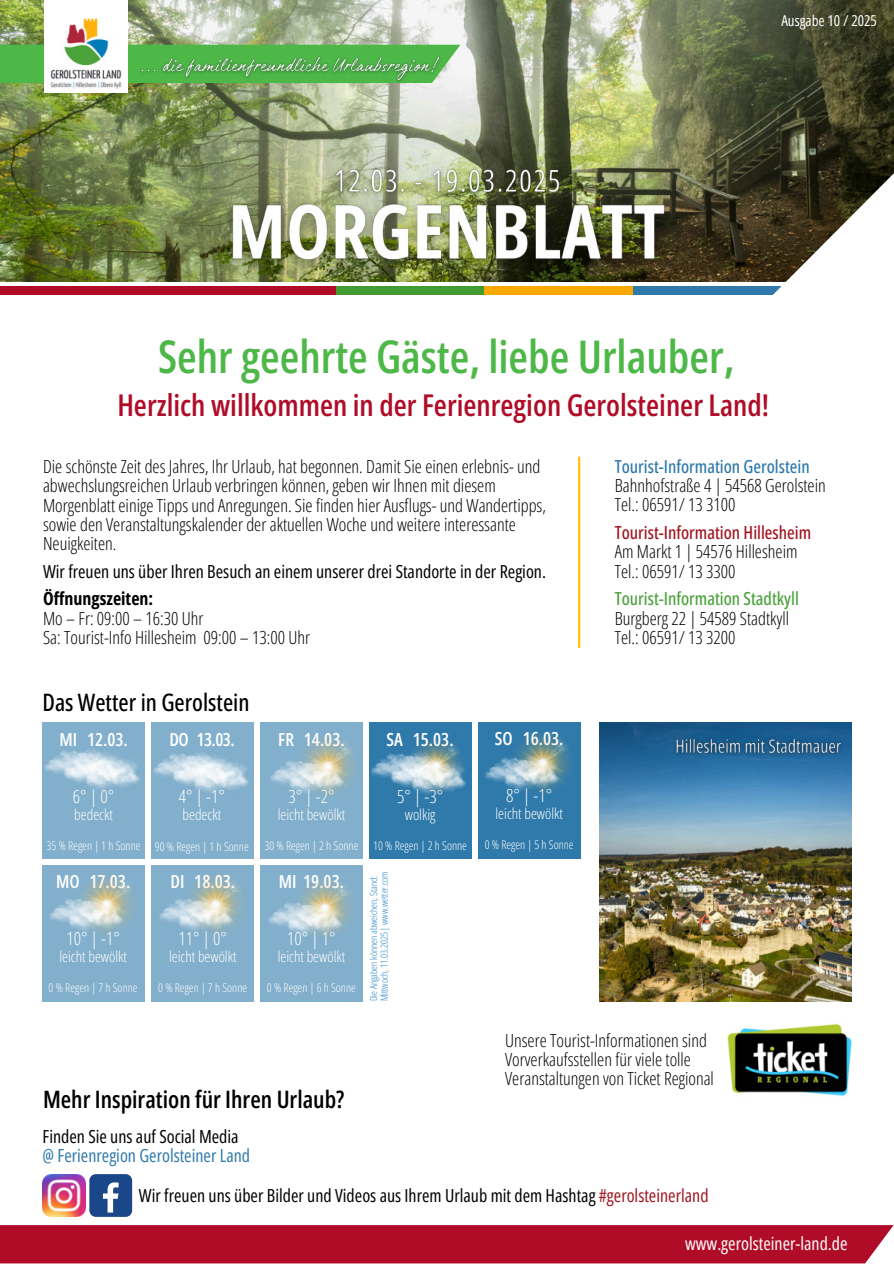
<style>
.page{position:relative;width:894px;height:1264px;background:#fff}
.page>*{position:absolute;margin:0;border:0;box-sizing:border-box;transform-origin:0 0}
.t1{font:600 45px "Open Sans Condensed";color:#4db848}
.t2{font:600 30px "Open Sans Condensed";color:#b00c28}
.t3{font:600 24px "Open Sans Condensed";color:#000}
.t4{font:500 24px "Open Sans Condensed";color:#000}
.t5{font:300 18px/19.4px "Open Sans Condensed";color:#000}
.t6{font:18px "Open Sans Condensed";color:#000}
.t7{font:600 18px "Open Sans Condensed";color:#fff}
.t8{font:300 18px "Open Sans Condensed";color:#fff}
.t9{font:18px "Open Sans Condensed";color:#2f7aab}
.t10{font:500 18px "Open Sans Condensed";color:#2f7aab}
.t11{font:500 18px "Open Sans Condensed";color:#a21520}
.t12{font:500 18px "Open Sans Condensed";color:#4ca33c}
.t13{font:18px "Open Sans Condensed";color:#fff}
.t14{font:700 18px "Open Sans Condensed";color:#000}
.t15{font:300 15px "Open Sans Condensed";color:#fff}
.t16{font:15px "Open Sans Condensed";color:#fff}
.t17{font:300 12px "Open Sans Condensed";color:#fff}
.t18{font:300 9.75px/10.5px "Open Sans Condensed";color:#2384c6}
.s1{color:#a21520}
</style>
<div class="page">
<div style="left:626px;top:286px;width:155px;height:9px;background:#2f7aab"></div>
<div style="left:472px;top:286px;width:160px;height:9px;background:#faa900"></div>
<div style="left:317px;top:286px;width:166px;height:9px;background:#429b30"></div>
<div style="left:0;top:286px;width:335px;height:9px;background:#b00c28"></div>
<img style="left:0;top:0;width:892px;height:281px">
<svg style="left:762px;top:98px;width:131px;height:197px"></svg>
<svg style="left:0;top:45px;width:460px;height:38px;background:#5ebe59"></svg>
<div style="left:45px;top:0;width:83px;height:93px;background:#fff"></div>
<img style="left:50px;top:18px;width:72px;height:71px">
<hr style="left:578px;top:457px;width:2px;height:191px;background:#ffc20e">
<div style="left:43px;top:722px;width:102px;height:136px;background:#82afcc"></div>
<div style="left:151px;top:722px;width:102px;height:136px;background:#82afcc"></div>
<div style="left:260px;top:722px;width:102px;height:136px;background:#82afcc"></div>
<div style="left:369px;top:722px;width:102px;height:136px;background:#2f7aab"></div>
<div style="left:43px;top:864px;width:102px;height:137px;background:#82afcc"></div>
<div style="left:151px;top:864px;width:102px;height:137px;background:#82afcc"></div>
<div style="left:260px;top:864px;width:102px;height:137px;background:#82afcc"></div>
<img style="left:727px;top:1024px;width:124px;height:72px">
<div style="left:89px;top:1174px;width:43px;height:42px;background:#1a4789;border-radius:6px"></div>
<svg style="left:103px;top:1182px;width:15px;height:30px"></svg>
<img style="left:43px;top:1174px;width:42px;height:42px">
<div style="left:0;top:1225px;width:893px;height:38px;background:#b00c28"></div>
<div style="left:478px;top:722px;width:102px;height:136px;background:#2f7aab"></div>
<img style="left:599px;top:722px;width:252px;height:279px">
<img style="left:213px;top:178px;width:471px;height:104px">
<img style="left:326px;top:159px;width:243px;height:44px">
<img style="left:134px;top:50px;width:313px;height:37px">
<img style="left:668px;top:729px;width:182px;height:34px">
<img style="left:518px;top:735px;width:52px;height:44px">
<img style="left:485px;top:753px;width:79px;height:39px">
<img style="left:417px;top:740px;width:43px;height:17px">
<img style="left:371px;top:750px;width:79px;height:28px">
<img style="left:390px;top:757px;width:76px;height:37px">
<img style="left:304px;top:740px;width:50px;height:42px">
<img style="left:270px;top:756px;width:79px;height:39px">
<img style="left:153px;top:752px;width:57px;height:25px">
<img style="left:173px;top:756px;width:81px;height:41px">
<img style="left:42px;top:746px;width:59px;height:40px">
<img style="left:64px;top:753px;width:76px;height:37px">
<img style="left:301px;top:881px;width:50px;height:39px">
<img style="left:268px;top:898px;width:79px;height:38px">
<img style="left:192px;top:878px;width:50px;height:39px">
<img style="left:159px;top:894px;width:79px;height:39px">
<img style="left:83px;top:878px;width:50px;height:39px">
<img style="left:49px;top:894px;width:80px;height:39px">
<p class="t16" style="left:781px;top:10px;width:97px">Ausgabe 10 / 2025</p>
<h1 class="t1" style="left:158px;top:325px;width:577px">Sehr geehrte Gäste, liebe Urlauber,</h1>
<h2 class="t2" style="left:117px;top:383px;width:653px">Herzlich willkommen in der Ferienregion Gerolsteiner Land!</h2>
<p class="t10" style="left:614px;top:453px;width:196px">Tourist-Information Gerolstein</p>
<p class="t5" style="left:614px;top:475px;width:212px">Bahnhofstraße 4 | 54568 Gerolstein<br>Tel.: 06591/ 13 3100</p>
<p class="t11" style="left:614px;top:520px;width:198px">Tourist-Information Hillesheim</p>
<p class="t5" style="left:614px;top:541px;width:184px">Am Markt 1 | 54576 Hillesheim<br>Tel.: 06591/ 13 3300</p>
<p class="t12" style="left:614px;top:586px;width:186px">Tourist-Information Stadtkyll</p>
<p class="t5" style="left:614px;top:608px;width:176px">Burgberg 22 | 54589 Stadtkyll<br>Tel.: 06591/ 13 3200</p>
<p class="t5" style="left:43px;top:456px;width:504px">Die schönste Zeit des Jahres, Ihr Urlaub, hat begonnen. Damit Sie einen erlebnis- und abwechslungsreichen Urlaub verbringen können, geben wir Ihnen mit diesem Morgenblatt einige Tipps und Anregungen. Sie finden hier Ausflugs- und Wandertipps, sowie den Veranstaltungskalender der aktuellen Woche und weitere interessante Neuigkeiten.</p>
<p class="t6" style="left:43px;top:559px;width:504px">Wir freuen uns über Ihren Besuch an einem unserer drei Standorte in der Region.</p>
<p class="t14" style="left:43px;top:585px;width:112px">Öffnungszeiten:</p>
<p class="t5" style="left:43px;top:608px;width:268px">Mo – Fr: 09:00 – 16:30 Uhr<br>Sa: Tourist-Info Hillesheim 09:00 – 13:00 Uhr</p>
<h3 class="t4" style="left:42px;top:686px;width:208px">Das Wetter in Gerolstein</h3>
<p class="t7" style="left:59px;top:726px;width:70px">MI 12.03.</p>
<p class="t7" style="left:169px;top:727px;width:67px">DO 13.03.</p>
<p class="t7" style="left:278px;top:726px;width:68px">FR 14.03.</p>
<p class="t7" style="left:386px;top:726px;width:68px">SA 15.03.</p>
<p class="t8" style="left:73px;top:784px;width:43px">6° | 0°</p>
<p class="t15" style="left:74px;top:804px;width:40px">bedeckt</p>
<p class="t17" style="left:47px;top:837px;width:95px">35 % Regen | 1 h Sonne</p>
<p class="t7" style="left:56px;top:868px;width:76px">MO 17.03.</p>
<p class="t8" style="left:179px;top:785px;width:48px">4° | -1°</p>
<p class="t15" style="left:182px;top:805px;width:40px">bedeckt</p>
<p class="t17" style="left:155px;top:838px;width:95px">90 % Regen | 1 h Sonne</p>
<p class="t7" style="left:170px;top:868px;width:66px">DI 18.03.</p>
<p class="t8" style="left:66px;top:926px;width:55px">10° | -1°</p>
<p class="t15" style="left:59px;top:946px;width:69px">leicht bewölkt</p>
<p class="t17" style="left:49px;top:979px;width:90px">0 % Regen | 7 h Sonne</p>
<p class="t8" style="left:178px;top:926px;width:50px">11° | 0°</p>
<p class="t15" style="left:169px;top:946px;width:69px">leicht bewölkt</p>
<p class="t17" style="left:158px;top:979px;width:90px">0 % Regen | 7 h Sonne</p>
<p class="t8" style="left:288px;top:784px;width:48px">3° | -2°</p>
<p class="t15" style="left:278px;top:804px;width:69px">leicht bewölkt</p>
<p class="t17" style="left:264px;top:837px;width:95px">30 % Regen | 2 h Sonne</p>
<p class="t7" style="left:279px;top:868px;width:67px">MI 19.03.</p>
<p class="t8" style="left:287px;top:926px;width:50px">10° | 1°</p>
<p class="t15" style="left:278px;top:946px;width:69px">leicht bewölkt</p>
<p class="t17" style="left:267px;top:979px;width:90px">0 % Regen | 6 h Sonne</p>
<p class="t8" style="left:397px;top:784px;width:48px">5° | -3°</p>
<p class="t15" style="left:404px;top:804px;width:32px">wolkig</p>
<p class="t17" style="left:373px;top:837px;width:95px">10 % Regen | 2 h Sonne</p>
<p class="t18" style="left:368px;top:1001px;width:131px;rotate:-90deg">Die Angaben können abweichen, Stand:<br>Mittwoch, 11.03.2025 | www.wetter.com</p>
<h3 class="t3" style="left:43px;top:1082px;width:303px">Mehr Inspiration für Ihren Urlaub?</h3>
<p class="t6" style="left:43px;top:1123px;width:197px">Finden Sie uns auf Social Media</p>
<p class="t9" style="left:43px;top:1143px;width:209px">@ Ferienregion Gerolsteiner Land</p>
<p class="t7" style="left:495px;top:725px;width:70px">SO 16.03.</p>
<p class="t8" style="left:506px;top:783px;width:48px">8° | -1°</p>
<p class="t15" style="left:495px;top:803px;width:69px">leicht bewölkt</p>
<p class="t17" style="left:484px;top:836px;width:90px">0 % Regen | 5 h Sonne</p>
<p class="t5" style="left:505px;top:1030px;width:210px">Unsere Tourist-Informationen sind<br>Vorverkaufsstellen für viele tolle<br>Veranstaltungen von Ticket Regional</p>
<p class="t6" style="left:139px;top:1182px;width:571px">Wir freuen uns über Bilder und Videos aus Ihrem Urlaub mit dem Hashtag <span class="s1">#gerolsteinerland</span></p>
<p class="t13" style="left:685px;top:1231px;width:164px">www.gerolsteiner-land.de</p>
</div>
